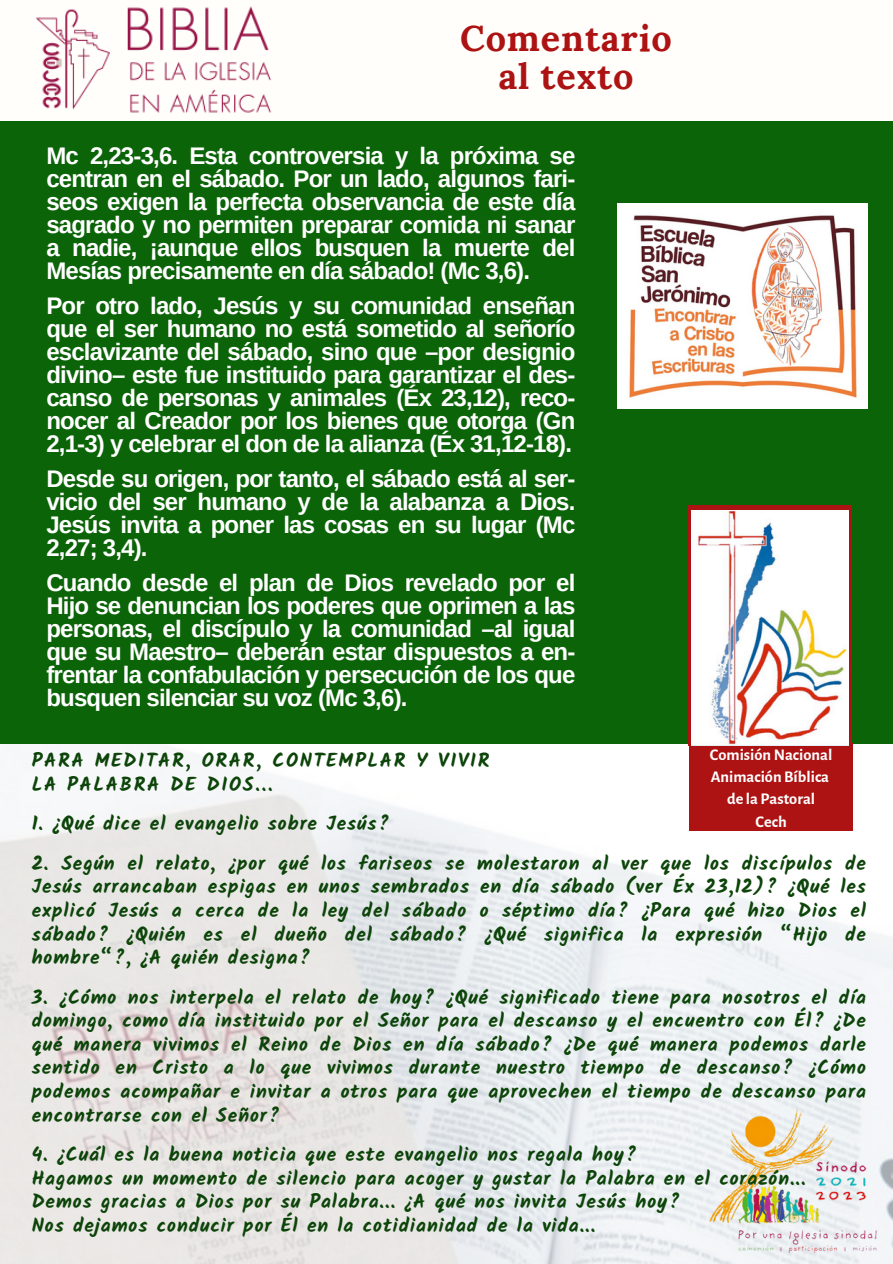
<style>
.page{position:relative;width:893px;height:1264px;background:#fff}
.page>*{position:absolute;margin:0;border:0;box-sizing:border-box;transform-origin:0 0}
.t1{font:700 36px "Lora";letter-spacing:.025em;color:#ad1313}
.t2{font:700 24px/23px "Arimo";letter-spacing:-.035em;color:#fff;text-align:justify}
.t3{font:700 19.5px/23.7px "Kalam";letter-spacing:.045em;color:#0c4409;text-align:justify}
.t4{font:700 19.5px "Kalam";letter-spacing:.085em;color:#0c4409}
.t5{font:700 16.35px "Alegreya Sans";color:#fff}
</style>
<div class="page">
<div style="left:0;top:0;width:892px;height:1263px;background:#fffefa"></div>
<img style="left:0;top:743px;width:892px;height:520px">
<div style="left:0;top:121px;width:892px;height:622px;background:#0b6407"></div>
<img style="left:36px;top:6px;width:236px;height:107px">
<img style="left:709px;top:1101px;width:183px;height:161px">
<div style="left:689px;top:743px;width:163px;height:87px;background:#ad1313"></div>
<div style="left:688px;top:505px;width:163px;height:240px;background:#ad1313"></div>
<img style="left:691px;top:510px;width:157px;height:235px">
<img style="left:617px;top:203px;width:249px;height:205px">
<p class="t1" style="left:460px;top:15px;width:213px">Comentario</p>
<p class="t1" style="left:498px;top:53px;width:137px">al texto</p>
<p class="t2" style="left:46px;top:144px;width:530px">Mc 2,23-3,6. Esta controversia y la próxima se centran en el sábado. Por un lado, algunos fari&shy;seos exigen la perfecta observancia de este día sagrado y no permiten preparar comida ni sanar a nadie, ¡aunque ellos busquen la muerte del Mesías precisamente en día sábado! (Mc 3,6).</p>
<p class="t2" style="left:46px;top:294px;width:530px">Por otro lado, Jesús y su comunidad enseñan que el ser humano no está sometido al señorío esclavizante del sábado, sino que –por designio divino– este fue instituido para garantizar el des&shy;canso de personas y animales (Éx 23,12), reco&shy;nocer al Creador por los bienes que otorga (Gn 2,1-3) y celebrar el don de la alianza (Éx 31,12-18).</p>
<p class="t2" style="left:46px;top:467px;width:530px">Desde su origen, por tanto, el sábado está al ser&shy;vicio del ser humano y de la alabanza a Dios.<br>Jesús invita a poner las cosas en su lugar (Mc 2,27; 3,4).</p>
<p class="t2" style="left:46px;top:571px;width:530px">Cuando desde el plan de Dios revelado por el Hijo se denuncian los poderes que oprimen a las personas, el discípulo y la comunidad –al igual que su Maestro– deberán estar dispuestos a en&shy;frentar la confabulación y persecución de los que busquen silenciar su voz (Mc 3,6).</p>
<p class="t5" style="left:710px;top:746px;width:124px">ComisiónNacional</p>
<p class="t5" style="left:710px;top:769px;width:120px">Animación Bíblica</p>
<p class="t5" style="left:727px;top:791px;width:89px">de la Pastoral</p>
<p class="t5" style="left:755px;top:813px;width:33px">Cech</p>
<p class="t4" style="left:32px;top:749px;width:459px">PARA MEDITAR, ORAR, CONTEMPLAR Y VIVIR</p>
<p class="t4" style="left:32px;top:772px;width:242px">LA PALABRA DE DIOS...</p>
<p class="t3" style="left:32px;top:811px;width:359px">1. ¿Qué dice el evangelio sobre Jesús?</p>
<p class="t3" style="left:32px;top:851px;width:835px">2. Según el relato, ¿por qué los fariseos se molestaron al ver que los discípulos de Jesús arrancaban espigas en unos sembrados en día sábado (ver Éx 23,12)? ¿Qué les explicó Jesús a cerca de la ley del sábado o séptimo día? ¿Para qué hizo Dios el sábado? ¿Quién es el dueño del sábado? ¿Qué significa la expresión “Hijo de hombre“?, ¿A quién designa?</p>
<p class="t3" style="left:32px;top:984px;width:835px">3. ¿Cómo nos interpela el relato de hoy? ¿Qué significado tiene para nosotros el día domingo, como día instituido por el Señor para el descanso y el encuentro con Él? ¿De qué manera vivimos el Reino de Dios en día sábado? ¿De qué manera podemos darle sentido en Cristo a lo que vivimos durante nuestro tiempo de descanso? ¿Cómo podemos acompañar e invitar a otros para que aprovechen el tiempo de descanso para encontrarse con el Señor?</p>
<p class="t3" style="left:32px;top:1142px;width:606px">4. ¿Cuál es la buena noticia que este evangelio nos regala hoy?</p>
<p class="t3" style="left:32px;top:1166px;width:775px">Hagamos un momento de silencio para acoger y gustar la Palabra en el corazón...</p>
<p class="t3" style="left:32px;top:1189px;width:649px">Demos gracias a Dios por su Palabra... ¿A qué nos invita Jesús hoy?</p>
<p class="t3" style="left:32px;top:1213px;width:565px">Nos dejamos conducir por Él en la cotidianidad de la vida...</p>
</div>
